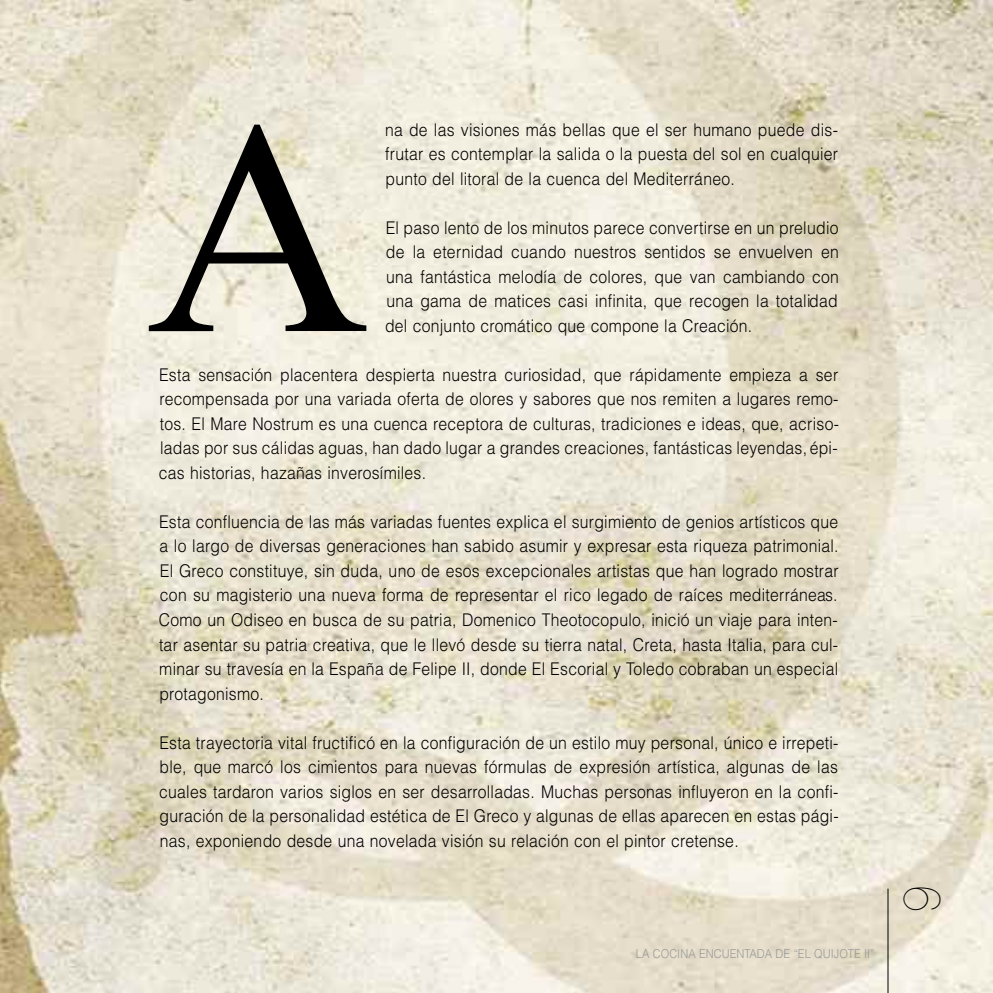
<style>
.page{position:relative;width:993px;height:993px;background:#fff}
.page>*{position:absolute;margin:0;border:0;box-sizing:border-box;transform-origin:0 0}
.t1{font:304.5px "Times New Roman";color:#000}
.t2{font:200 52.5px "Helvetica Neue";color:#000;scale:.9 1}
.t3{font:300 17.5px/24.5px "Helvetica";letter-spacing:.015em;color:#000;text-align:justify;scale:.9 1}
.t4{font:300 12.25px "Helvetica";color:#999;scale:.9 1}
</style>
<div class="page">
<img style="left:0;top:0;width:992px;height:992px">
<hr style="left:887px;top:888px;width:1px;height:104px;background:#000">
<p class="t3" style="left:385px;top:119px;width:505px">na de las visiones más bellas que el ser humano puede dis&shy;frutar es contemplar la salida o la puesta del sol en cualquier punto del litoral de la cuenca del Mediterráneo.</p>
<p class="t3" style="left:385px;top:217px;width:506px">El paso lento de los minutos parece convertirse en un preludio de la eternidad cuando nuestros sentidos se envuelven en una fantástica melodía de colores, que van cambiando con una gama de matices casi infinita, que recogen la totalidad del conjunto cromático que compone la Creación.</p>
<p class="t3" style="left:159px;top:364px;width:757px">Esta sensación placentera despierta nuestra curiosidad, que rápidamente empieza a ser recompensada por una variada oferta de olores y sabores que nos remiten a lugares remo&shy;tos. El Mare Nostrum es una cuenca receptora de culturas, tradiciones e ideas, que, acriso&shy;ladas por sus cálidas aguas, han dado lugar a grandes creaciones, fantásticas leyendas, épi&shy;cas historias, hazañas inverosímiles.</p>
<p class="t3" style="left:159px;top:511px;width:756px">Esta confluencia de las más variadas fuentes explica el surgimiento de genios artísticos que a lo largo de diversas generaciones han sabido asumir y expresar esta riqueza patrimonial.<br>El Greco constituye, sin duda, uno de esos excepcionales artistas que han logrado mostrar con su magisterio una nueva forma de representar el rico legado de raíces mediterráneas.<br>Como un Odiseo en busca de su patria, Domenico Theotocopulo, inició un viaje para inten&shy;tar asentar su patria creativa, que le llevó desde su tierra natal, Creta, hasta Italia, para cul&shy;minar su travesía en la España de Felipe II, donde El Escorial y Toledo cobraban un especial protagonismo.</p>
<p class="t3" style="left:159px;top:731px;width:756px">Esta trayectoria vital fructificó en la configuración de un estilo muy personal, único e irrepeti&shy;ble, que marcó los cimientos para nuevas fórmulas de expresión artística, algunas de las cuales tardaron varios siglos en ser desarrolladas. Muchas personas influyeron en la confi&shy;guración de la personalidad estética de El Greco y algunas de ellas aparecen en estas pági&shy;nas, exponiendo desde una novelada visión su relación con el pintor cretense.</p>
<h1 class="t1" style="left:146px;top:60px;width:225px">A</h1>
<p class="t4" style="left:635px;top:948px;width:266px">LA COCINA ENCUENTADA DE “EL QUIJOTE II”</p>
<h2 class="t2" style="left:890px;top:911px;width:31px;rotate:-90deg">9</h2>
</div>
